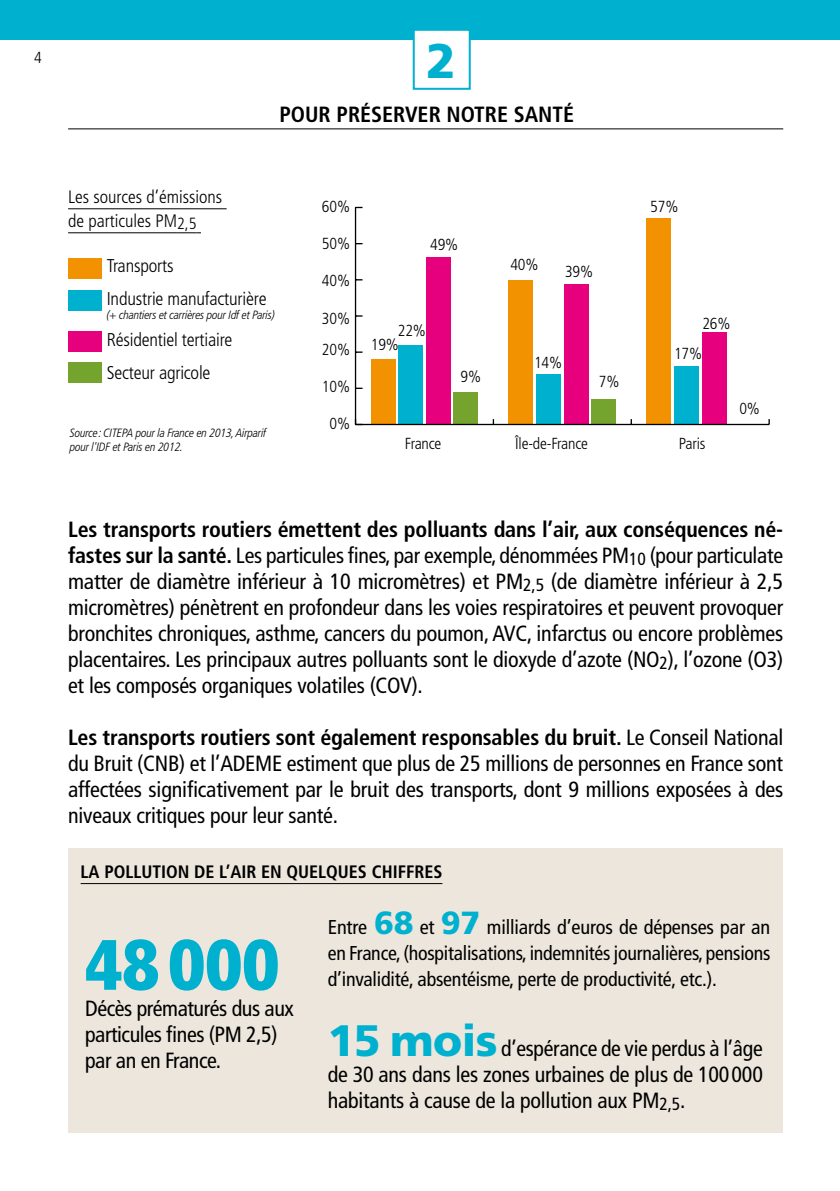
<style>
.page{position:relative;width:840px;height:1191px;background:#fff}
.page>*{position:absolute;margin:0;border:0;box-sizing:border-box;transform-origin:0 0}
.t1{font:900 condensed 71.2px "Frutiger";color:#00b1cf}
.t2{font:900 48.6px "Frutiger";color:#00b1cf}
.t3{font:condensed 22px/26px "Frutiger";letter-spacing:-.01em;color:#000;text-align:justify}
.t4{font:700 condensed 22px "Frutiger";color:#000}
.t5{font:condensed 20px/26px "Frutiger";letter-spacing:-.01em;color:#000;text-align:justify}
.t6{font:300 condensed 18.4px "Frutiger";letter-spacing:-.01em;color:#000}
.t7{font:300 condensed 18px/24px "Frutiger";color:#000}
.t8{font:700 condensed 18px "Frutiger";color:#000}
.t9{font:300 condensed 16px "Frutiger";letter-spacing:-.01em;color:#000}
.t10{font:italic 300 condensed 12px/14px "Frutiger LT Pro";letter-spacing:-.02em;color:#000}
.s1{font-weight:700}
.s2{font-weight:900;font-stretch:normal;font-size:32px;color:#00b1cf}
.s3{font-weight:900;font-stretch:normal;font-size:44px;color:#00b1cf}
</style>
<div class="page">
<div style="left:0;top:0;width:839px;height:40px;background:#00b1cf"></div>
<hr style="left:68px;top:128px;width:714px;height:1px;background:#000">
<hr style="left:68px;top:208px;width:158px;height:1px;background:#000">
<hr style="left:68px;top:232px;width:109px;height:1px;background:#000">
<svg style="left:177px;top:232px;width:24px;height:1px"></svg>
<hr style="left:354px;top:207px;width:2px;height:217px;background:#000">
<svg style="left:356px;top:351px;width:6px;height:2px"></svg>
<svg style="left:356px;top:315px;width:6px;height:2px"></svg>
<div style="left:453px;top:391px;width:25px;height:33px;background:#74a42e"></div>
<div style="left:591px;top:399px;width:24px;height:25px;background:#74a42e"></div>
<div style="left:425px;top:257px;width:25px;height:167px;background:#e6007d"></div>
<div style="left:563px;top:284px;width:25px;height:140px;background:#e6007d"></div>
<div style="left:701px;top:332px;width:25px;height:92px;background:#e6007d"></div>
<div style="left:398px;top:344px;width:25px;height:80px;background:#00b1cf"></div>
<div style="left:536px;top:374px;width:24px;height:50px;background:#00b1cf"></div>
<div style="left:673px;top:366px;width:25px;height:58px;background:#00b1cf"></div>
<div style="left:370px;top:359px;width:25px;height:65px;background:#f39200"></div>
<div style="left:508px;top:280px;width:25px;height:144px;background:#f39200"></div>
<div style="left:646px;top:218px;width:25px;height:206px;background:#f39200"></div>
<div style="left:68px;top:258px;width:34px;height:21px;background:#f39200"></div>
<div style="left:68px;top:290px;width:34px;height:20px;background:#00b1cf"></div>
<div style="left:68px;top:331px;width:34px;height:20px;background:#e6007d"></div>
<div style="left:68px;top:363px;width:34px;height:20px;background:#74a42e"></div>
<div style="left:412px;top:29px;width:58px;height:61px;background:#fff;border:2px solid #00b1cf"></div>
<div style="left:69px;top:848px;width:713px;height:284px;background:#ece6dc"></div>
<hr style="left:81px;top:883px;width:361px;height:1px;background:#000">
<hr style="left:355px;top:424px;width:413px;height:1px;background:#000">
<svg style="left:354px;top:419px;width:8px;height:6px"></svg>
<p class="t9" style="left:34px;top:49px;width:9px">4</p>
<h2 class="t2" style="left:426px;top:31px;width:31px">2</h2>
<p class="t4" style="left:279px;top:101px;width:296px">POUR PRÉSERVER NOTRE SANTÉ</p>
<p class="t7" style="left:68px;top:185px;width:156px">Les sources d’émissions de particules PM<sub>2,5</sub></p>
<p class="t6" style="left:107px;top:256px;width:68px">Transports</p>
<p class="t9" style="left:322px;top:197px;width:30px">60%</p>
<p class="t9" style="left:650px;top:197px;width:30px">57%</p>
<p class="t9" style="left:322px;top:234px;width:30px">50%</p>
<p class="t9" style="left:322px;top:272px;width:30px">40%</p>
<p class="t9" style="left:430px;top:235px;width:30px">49%</p>
<p class="t9" style="left:510px;top:255px;width:30px">40%</p>
<p class="t9" style="left:564px;top:262px;width:30px">39%</p>
<p class="t6" style="left:107px;top:288px;width:161px">Industrie manufacturière</p>
<p class="t10" style="left:107px;top:308px;width:169px">(+ chantiers et carrières pour Idf et Paris)</p>
<p class="t9" style="left:322px;top:309px;width:30px">30%</p>
<p class="t9" style="left:702px;top:314px;width:30px">26%</p>
<p class="t9" style="left:397px;top:322px;width:30px">22%</p>
<p class="t6" style="left:107px;top:329px;width:127px">Résidentiel tertiaire</p>
<p class="t9" style="left:370px;top:336px;width:30px">19%</p>
<p class="t9" style="left:322px;top:340px;width:30px">20%</p>
<p class="t9" style="left:673px;top:344px;width:30px">17%</p>
<p class="t9" style="left:534px;top:353px;width:30px">14%</p>
<p class="t6" style="left:107px;top:362px;width:105px">Secteur agricole</p>
<p class="t9" style="left:460px;top:368px;width:22px">9%</p>
<p class="t9" style="left:598px;top:372px;width:22px">7%</p>
<p class="t9" style="left:322px;top:377px;width:30px">10%</p>
<p class="t9" style="left:329px;top:414px;width:22px">0%</p>
<p class="t10" style="left:70px;top:426px;width:198px">Source: CITEPA pour la France en 2013, Airparif pour l'IDF et Paris en 2012.</p>
<p class="t9" style="left:404px;top:434px;width:38px">France</p>
<p class="t9" style="left:515px;top:434px;width:74px">Île-de-France</p>
<p class="t9" style="left:678px;top:434px;width:28px">Paris</p>
<p class="t9" style="left:739px;top:400px;width:22px">0%</p>
<p class="t3" style="left:68px;top:516px;width:716px"><span class="s1">Les transports routiers émettent des polluants dans l’air, aux conséquences né&shy;fastes sur la santé.</span> Les particules fines, par exemple, dénommées PM<sub>10</sub> (pour particulate matter de diamètre inférieur à 10 micromètres) et PM<sub>2,5</sub> (de diamètre inférieur à 2,5 micromètres) pénètrent en profondeur dans les voies respiratoires et peuvent provoquer bronchites chroniques, asthme, cancers du poumon, AVC, infarctus ou encore problèmes placentaires. Les principaux autres polluants sont le dioxyde d’azote (NO<sub>2</sub>), l’ozone (O3) et les composés organiques volatiles (COV).</p>
<p class="t3" style="left:68px;top:724px;width:716px"><span class="s1">Les transports routiers sont également responsables du bruit.</span> Le Conseil National du Bruit (CNB) et l’ADEME estiment que plus de 25 millions de personnes en France sont affectées significativement par le bruit des transports, dont 9 millions exposées à des niveaux critiques pour leur santé.</p>
<p class="t8" style="left:81px;top:860px;width:363px">LA POLLUTION DE L’AIR EN QUELQUES CHIFFRES</p>
<h1 class="t1" style="left:85px;top:921px;width:195px">48000</h1>
<p class="t3" style="left:85px;top:995px;width:210px;text-align:left">Décès prématurés dus aux particules fines (PM 2,5) par an en France.</p>
<p class="t5" style="left:327px;top:913px;width:444px">Entre <span class="s2">68</span> et <span class="s2">97</span> milliards d’euros de dépenses par an en France, (hospitalisations, indemnités journalières, pensions d’invalidité, absentéisme, perte de productivité, etc.).</p>
<p class="t3" style="left:327px;top:1036px;width:436px"><span class="s3">15 mois</span> d’espérance de vie perdus à l’âge de 30 ans dans les zones urbaines de plus de 100000 habitants à cause de la pollution aux PM<sub>2,5</sub>.</p>
</div>
